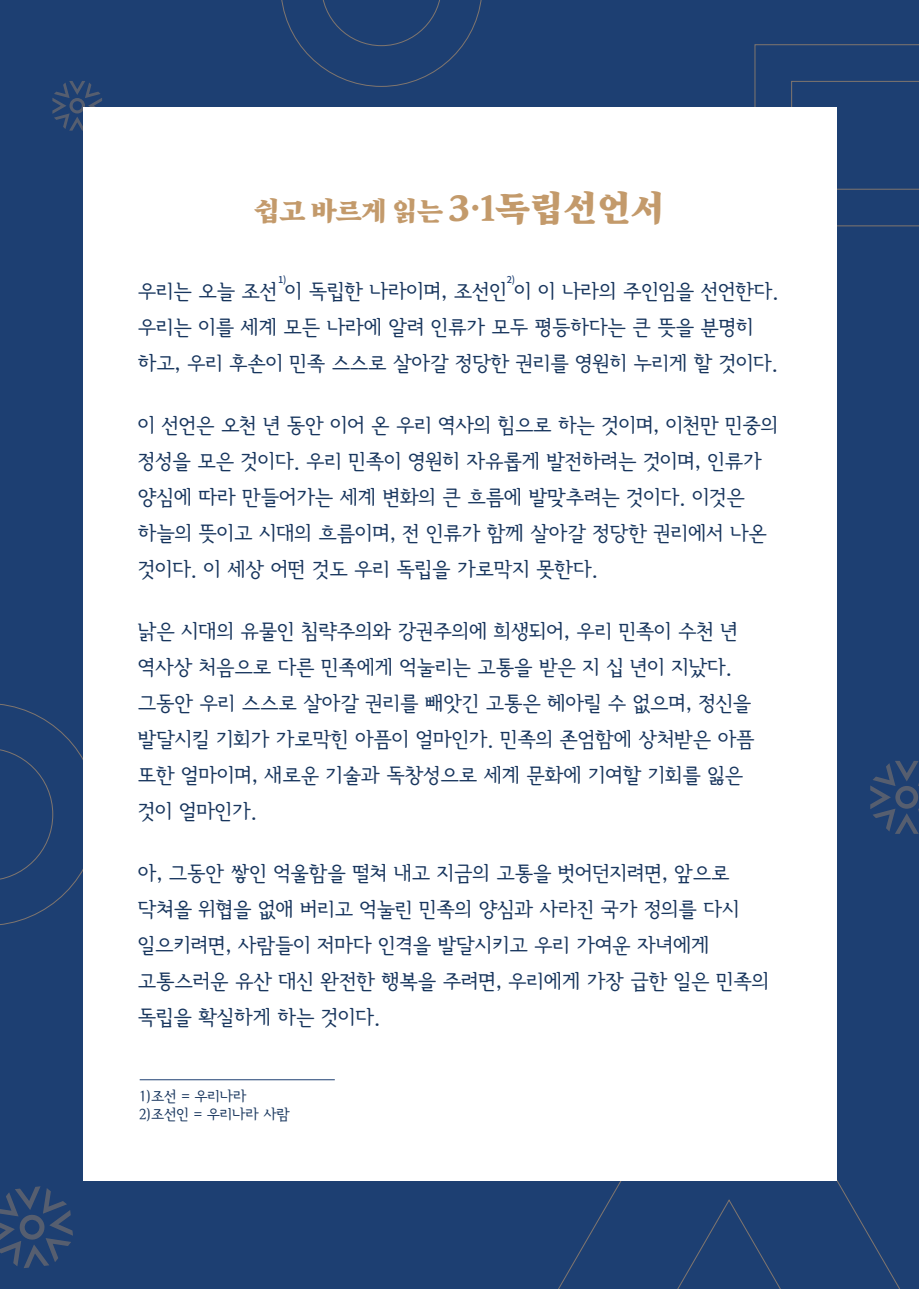
<style>
.page{position:relative;width:919px;height:1289px;background:#fff}
.page>*{position:absolute;margin:0;border:0;box-sizing:border-box;transform-origin:0 0}
.t1{font:36px "Rix Dongnim Myeongjo PR";letter-spacing:-.015em;color:#c39a6b}
.t2{font:21px/36px "Seoul Hangang M";letter-spacing:-.01em;color:#17355d}
.t3{font:15px/18px "Seoul Hangang M";letter-spacing:-.01em;color:#17355d}
.t4{font:500 9.45px "Noto Sans CJ Kkr";color:#1d3f72}
.s1{font-size:27px}
</style>
<div class="page">
<div style="left:0;top:0;width:918px;height:1288px;background:#1d3f72"></div>
<svg style="left:0;top:704px;width:83px;height:221px"></svg>
<svg style="left:433px;top:992px;width:467px;height:296px"></svg>
<svg style="left:0;top:1186px;width:73px;height:82px"></svg>
<svg style="left:870px;top:761px;width:48px;height:72px"></svg>
<svg style="left:52px;top:81px;width:50px;height:50px"></svg>
<svg style="left:281px;top:0;width:201px;height:87px"></svg>
<svg style="left:754px;top:44px;width:164px;height:182px"></svg>
<div style="left:83px;top:108px;width:753px;height:1072px;background:#fff"></div>
<hr style="left:140px;top:1079px;width:195px;height:1px;background:#1d3f72">
<h1 class="t1" style="left:254px;top:189px;width:412px"><span class="s1">쉽고 바르게 읽는</span> 3.1독립선언서</h1>
<p class="t4" style="left:278px;top:274px;width:10px">1)</p>
<p class="t4" style="left:506px;top:274px;width:10px">2)</p>
<p class="t2" style="left:138px;top:273px;width:642px">우리는 오늘 조선 이 독립한 나라이며, 조선인 이 이 나라의 주인임을 선언한다. 우리는 이를 세계 모든 나라에 알려 인류가 모두 평등하다는 큰 뜻을 분명히 하고, 우리 후손이 민족 스스로 살아갈 정당한 권리를 영원히 누리게 할 것이다.</p>
<p class="t2" style="left:138px;top:407px;width:642px">이 선언은 오천 년 동안 이어 온 우리 역사의 힘으로 하는 것이며, 이천만 민중의 정성을 모은 것이다. 우리 민족이 영원히 자유롭게 발전하려는 것이며, 인류가 양심에 따라 만들어가는 세계 변화의 큰 흐름에 발맞추려는 것이다. 이것은 하늘의 뜻이고 시대의 흐름이며, 전 인류가 함께 살아갈 정당한 권리에서 나온 것이다. 이 세상 어떤 것도 우리 독립을 가로막지 못한다.</p>
<p class="t2" style="left:138px;top:613px;width:618px">낡은 시대의 유물인 침략주의와 강권주의에 희생되어, 우리 민족이 수천 년 역사상 처음으로 다른 민족에게 억눌리는 고통을 받은 지 십 년이 지났다. 그동안 우리 스스로 살아갈 권리를 빼앗긴 고통은 헤아릴 수 없으며, 정신을 발달시킬 기회가 가로막힌 아픔이 얼마인가. 민족의 존엄함에 상처받은 아픔 또한 얼마이며, 새로운 기술과 독창성으로 세계 문화에 기여할 기회를 잃은 것이 얼마인가.</p>
<p class="t2" style="left:138px;top:854px;width:632px">아, 그동안 쌓인 억울함을 떨쳐 내고 지금의 고통을 벗어던지려면, 앞으로 닥쳐올 위협을 없애 버리고 억눌린 민족의 양심과 사라진 국가 정의를 다시 일으키려면, 사람들이 저마다 인격을 발달시키고 우리 가여운 자녀에게 고통스러운 유산 대신 완전한 행복을 주려면, 우리에게 가장 급한 일은 민족의 독립을 확실하게 하는 것이다.</p>
<p class="t3" style="left:139px;top:1087px;width:152px">1)조선 = 우리나라<br>2)조선인 = 우리나라 사람</p>
</div>
